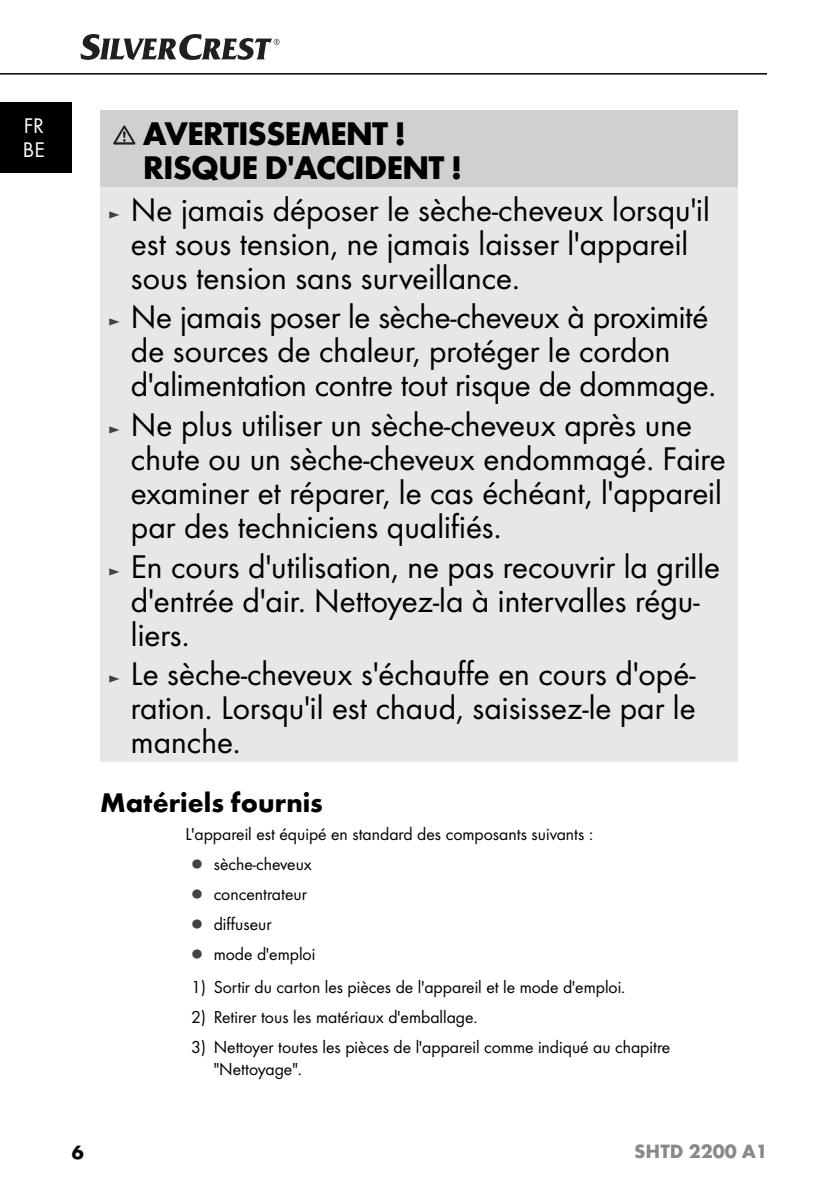
<style>
.page{position:relative;width:839px;height:1191px;background:#fff}
.page>*{position:absolute;margin:0;border:0;box-sizing:border-box;transform-origin:0 0}
.t1{font:34px/34px "Futura Boo";color:#000}
.t2{font:700 34px/34px "Futura";letter-spacing:-.03em;color:#000}
.t3{font:700 28px "Futura";color:#000}
.t4{font:22px/24px "Futura Boo";color:#fff}
.t5{font:700 20px "Futura";color:#898989}
.t6{font:700 20px "Futura";color:#000}
.t7{font:18px/30.2px "Futura Boo";color:#000}
.s1{font-size:18px;color:#434343}
.s2{color:#434343}
</style>
<div class="page">
<hr style="left:0;top:73px;width:767px;height:2px;background:#000">
<svg style="left:81px;top:34px;width:199px;height:26px"></svg>
<div style="left:0;top:102px;width:72px;height:71px;background:#000"></div>
<div style="left:100px;top:110px;width:638px;height:77px;background:#d0d0d0"></div>
<div style="left:100px;top:187px;width:638px;height:574px;background:#e7e7e7"></div>
<svg style="left:113px;top:125px;width:22px;height:20px"></svg>
<p class="t4" style="left:23px;top:114px;width:23px">FR<br>BE</p>
<p class="t2" style="left:143px;top:120px;width:321px">AVERTISSEMENT !<br>RISQUE D'ACCIDENT !</p>
<p class="t1" style="left:131px;top:194px;width:580px;text-indent:-23px"><span class="s1">►</span> Ne jamais déposer le sèche-cheveux lorsqu'il est sous tension, ne jamais laisser l'appareil sous tension sans surveillance.</p>
<p class="t1" style="left:131px;top:302px;width:587px;text-indent:-23px"><span class="s1">►</span> Ne jamais poser le sèche-cheveux à proximité de sources de chaleur, protéger le cordon d'alimentation contre tout risque de dommage.</p>
<p class="t1" style="left:131px;top:409px;width:596px;text-indent:-23px"><span class="s1">►</span> Ne plus utiliser un sèche-cheveux après une chute ou un sèche-cheveux endommagé. Faire examiner et réparer, le cas échéant, l'appareil par des techniciens qualifiés.</p>
<p class="t1" style="left:131px;top:551px;width:591px;text-indent:-23px"><span class="s1">►</span> En cours d'utilisation, ne pas recouvrir la grille d'entrée d'air. Nettoyez-la à intervalles régu&shy;liers.</p>
<p class="t1" style="left:131px;top:659px;width:566px;text-align:justify;text-indent:-23px"><span class="s1">►</span> Le sèche-cheveux s'échauffe en cours d'opé&shy;ration. Lorsqu'il est chaud, saisissez-le par le manche.</p>
<p class="t3" style="left:100px;top:792px;width:224px">Matériels fournis</p>
<p class="t7" style="left:191px;top:819px;width:404px;text-indent:-6px">L'appareil est équipé en standard des composants suivants : <span class="s2">▯</span> sèche-cheveux<br><span class="s2">▯</span> concentrateur<br><span class="s2">▯</span> diffuseur<br><span class="s2">▯</span> mode d'emploi</p>
<p class="t7" style="left:191px;top:973px;width:436px">1) Sortir du carton les pièces de l'appareil et le mode d'emploi.</p>
<p class="t7" style="left:191px;top:1003px;width:288px">2) Retirer tous les matériaux d'emballage.</p>
<p class="t7" style="left:214px;top:1037px;width:458px;line-height:21.6px;text-indent:-23px">3) Nettoyer toutes les pièces de l'appareil comme indiqué au chapitre "Nettoyage".</p>
<p class="t6" style="left:72px;top:1144px;width:13px">6</p>
<p class="t5" style="left:634px;top:1143px;width:135px">SHTD 2200 A1</p>
</div>
